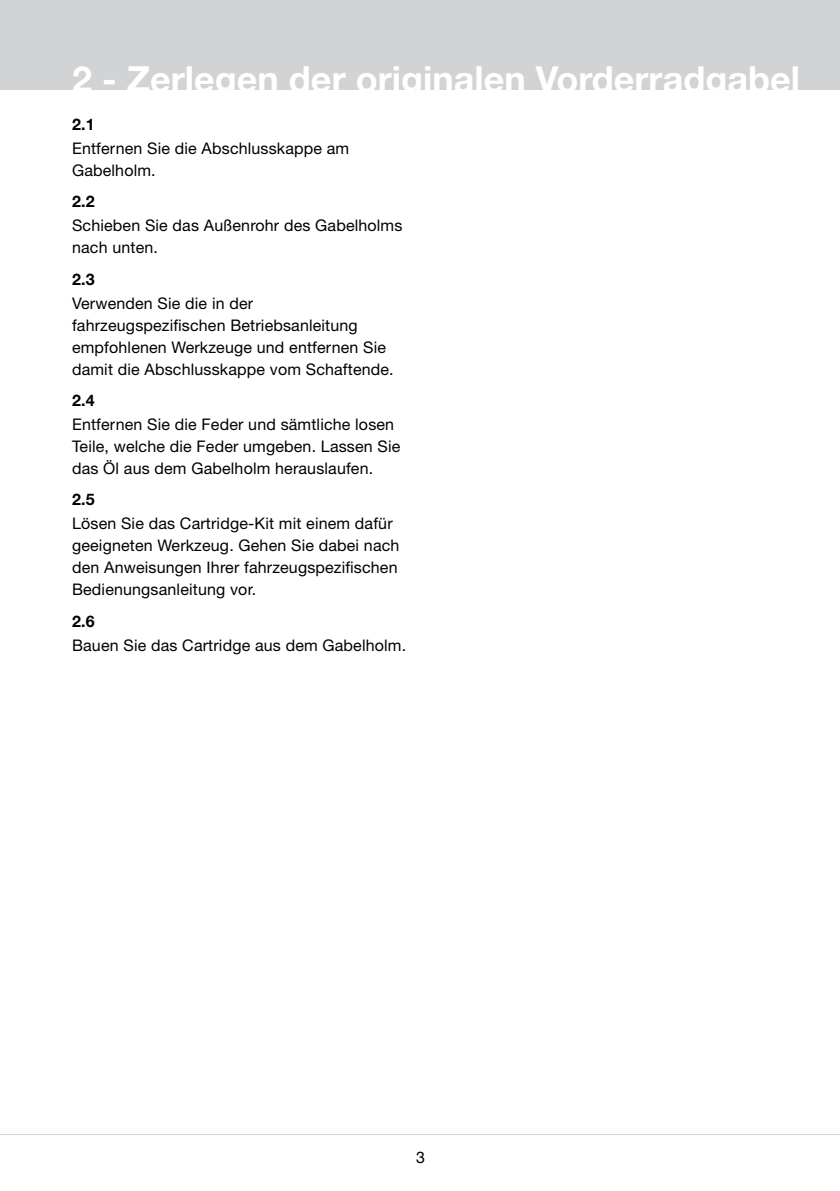
<style>
.page{position:relative;width:840px;height:1191px;background:#fff}
.page>*{position:absolute;margin:0;border:0;box-sizing:border-box;transform-origin:0 0}
.t1{font:700 36px "Helvetica Neue LT Std";color:#fff}
.t2{font:16px/22px "Helvetica Neue LT Std";letter-spacing:.01em;color:#000}
.t3{font:700 16px "Helvetica Neue LT Std";color:#000}
</style>
<div class="page">
<div style="left:0;top:0;width:839px;height:90px;background:#d1d3d4"></div>
<hr style="left:0;top:1134px;width:839px;height:1px;background:#d1d3d4">
<h1 class="t1" style="left:72px;top:56px;width:729px">2 - Zerlegen der originalen Vorderradgabel</h1>
<p class="t3" style="left:72px;top:114px;width:24px">2.1</p>
<p class="t2" style="left:72px;top:137px;width:278px">Entfernen Sie die Abschlusskappe am<br>Gabelholm.</p>
<p class="t3" style="left:72px;top:192px;width:24px">2.2</p>
<p class="t2" style="left:72px;top:214px;width:332px">Schieben Sie das Außenrohr des Gabelholms nach unten.</p>
<p class="t3" style="left:72px;top:269px;width:24px">2.3</p>
<p class="t2" style="left:72px;top:292px;width:323px">Verwenden Sie die in der fahrzeugspezifischen Betriebsanleitung empfohlenen Werkzeuge und entfernen Sie damit die Abschlusskappe vom Schaftende.</p>
<p class="t3" style="left:72px;top:390px;width:24px">2.4</p>
<p class="t2" style="left:72px;top:413px;width:329px">Entfernen Sie die Feder und sämtliche losen<br>Teile, welche die Feder umgeben. Lassen Sie das Öl aus dem Gabelholm herauslaufen.</p>
<p class="t3" style="left:72px;top:490px;width:24px">2.5</p>
<p class="t2" style="left:72px;top:512px;width:329px">Lösen Sie das Cartridge-Kit mit einem dafür geeigneten Werkzeug. Gehen Sie dabei nach den Anweisungen Ihrer fahrzeugspezifischen Bedienungsanleitung vor.</p>
<p class="t3" style="left:72px;top:611px;width:24px">2.6</p>
<p class="t2" style="left:72px;top:634px;width:335px">Bauen Sie das Cartridge aus dem Gabelholm.</p>
<p class="t2" style="left:416px;top:1146px;width:10px">3</p>
</div>
